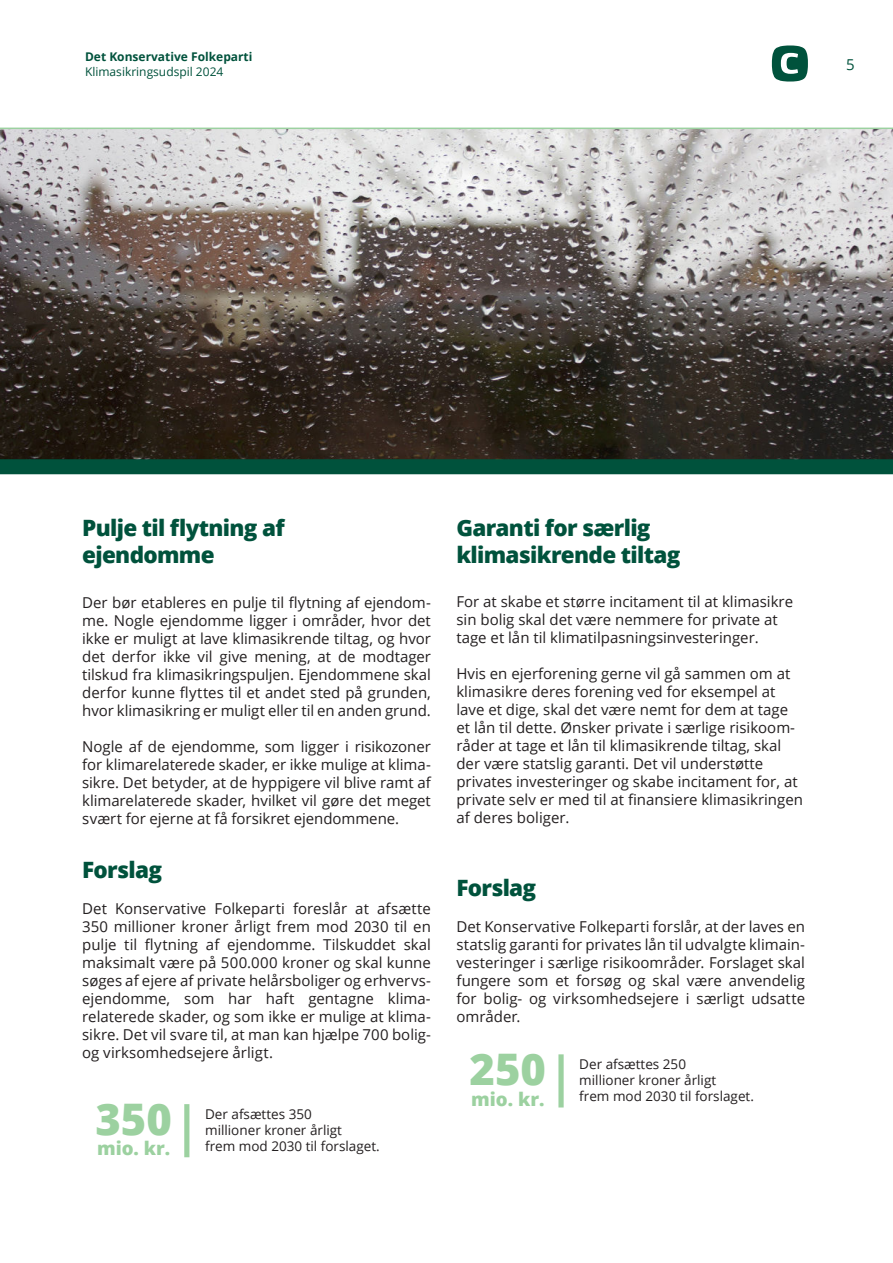
<style>
.page{position:relative;width:893px;height:1263px;background:#fff}
.page>*{position:absolute;margin:0;border:0;box-sizing:border-box;transform-origin:0 0}
.t1{font:800 43.5px "Open Sans";color:#9cd1a0}
.t2{font:800 22.5px/27px "Open Sans";letter-spacing:-.03em;color:#00523c}
.t3{font:800 18.6px "Open Sans";color:#9cd1a0}
.t4{font:15px/18px "Open Sans";color:#231f20;text-align:justify}
.t5{font:15px "Open Sans";color:#00523c}
.t6{font:13.5px/16.2px "Open Sans";color:#231f20}
.t7{font:700 12px "Open Sans";color:#00523c}
.t8{font:12px "Open Sans";color:#00523c}
</style>
<div class="page">
<svg style="left:772px;top:46px;width:36px;height:36px"></svg>
<div style="left:558px;top:1054px;width:6px;height:53px;background:#9cd1a0"></div>
<img style="left:0;top:129px;width:893px;height:330px">
<div style="left:0;top:459px;width:893px;height:15px;background:#00523c"></div>
<div style="left:184px;top:1104px;width:5px;height:53px;background:#9cd1a0"></div>
<hr style="left:0;top:128px;width:893px;height:1px;background:#9cd1a0">
<p class="t7" style="left:85px;top:52px;width:169px">Det Konservative Folkeparti</p>
<p class="t8" style="left:85px;top:67px;width:140px">Klimasikringsudspil 2024</p>
<p class="t5" style="left:846px;top:57px;width:10px">5</p>
<h2 class="t2" style="left:82px;top:513px;width:204px">Pulje til flytning af ejendomme</h2>
<p class="t4" style="left:82px;top:593px;width:350px">Der bør etableres en pulje til flytning af ejendom&shy;me. Nogle ejendomme ligger i områder, hvor det ikke er muligt at lave klimasikrende tiltag, og hvor det derfor ikke vil give mening, at de modtager tilskud fra klimasikringspuljen. Ejendommene skal derfor kunne flyttes til et andet sted på grunden, hvor klimasikring er muligt eller til en anden grund.</p>
<p class="t4" style="left:82px;top:739px;width:350px">Nogle af de ejendomme, som ligger i risikozoner for klimarelaterede skader, er ikke mulige at klima&shy;sikre. Det betyder, at de hyppigere vil blive ramt af klimarelaterede skader, hvilket vil gøre det meget svært for ejerne at få forsikret ejendommene.</p>
<h2 class="t2" style="left:82px;top:858px;width:81px">Forslag</h2>
<p class="t4" style="left:82px;top:901px;width:350px">Det Konservative Folkeparti foreslår at afsætte 350 millioner kroner årligt frem mod 2030 til en pulje til flytning af ejendomme. Tilskuddet skal maksimalt være på 500.000 kroner og skal kunne søges af ejere af private helårsboliger og erhvervs&shy;ejendomme, som har haft gentagne klima&shy;relaterede skader, og som ikke er mulige at klima&shy;sikre. Det vil svare til, at man kan hjælpe 700 bolig&shy;og virksomhedsejere årligt.</p>
<h1 class="t1" style="left:95px;top:1098px;width:78px">350</h1>
<p class="t3" style="left:97px;top:1139px;width:75px">mio. kr.</p>
<p class="t6" style="left:205px;top:1106px;width:176px">Der afsættes 350<br>millioner kroner årligt<br>frem mod 2030 til forslaget.</p>
<h2 class="t2" style="left:456px;top:516px;width:225px">Garanti for særlig klimasikrende tiltag</h2>
<p class="t4" style="left:456px;top:594px;width:338px;text-align:left">For at skabe et større incitament til at klimasikre sin bolig skal det være nemmere for private at tage et lån til klimatilpasningsinvesteringer.</p>
<p class="t4" style="left:456px;top:666px;width:348px;text-align:left">Hvis en ejerforening gerne vil gå sammen om at klimasikre deres forening ved for eksempel at lave et dige, skal det være nemt for dem at tage et lån til dette. Ønsker private i særlige risikoom&shy;råder at tage et lån til klimasikrende tiltag, skal der være statslig garanti. Det vil understøtte privates investeringer og skabe incitament for, at private selv er med til at finansiere klimasikringen af deres boliger.</p>
<h2 class="t2" style="left:456px;top:876px;width:81px">Forslag</h2>
<p class="t4" style="left:456px;top:919px;width:350px">Det Konservative Folkeparti forslår, at der laves en statslig garanti for privates lån til udvalgte klimain&shy;vesteringer i særlige risikoområder. Forslaget skal fungere som et forsøg og skal være anvendelig for bolig- og virksomhedsejere i særligt udsatte områder.</p>
<p class="t6" style="left:579px;top:1057px;width:176px">Der afsættes 250<br>millioner kroner årligt<br>frem mod 2030 til forslaget.</p>
<h1 class="t1" style="left:470px;top:1048px;width:78px">250</h1>
<p class="t3" style="left:471px;top:1090px;width:75px">mio. kr.</p>
</div>
